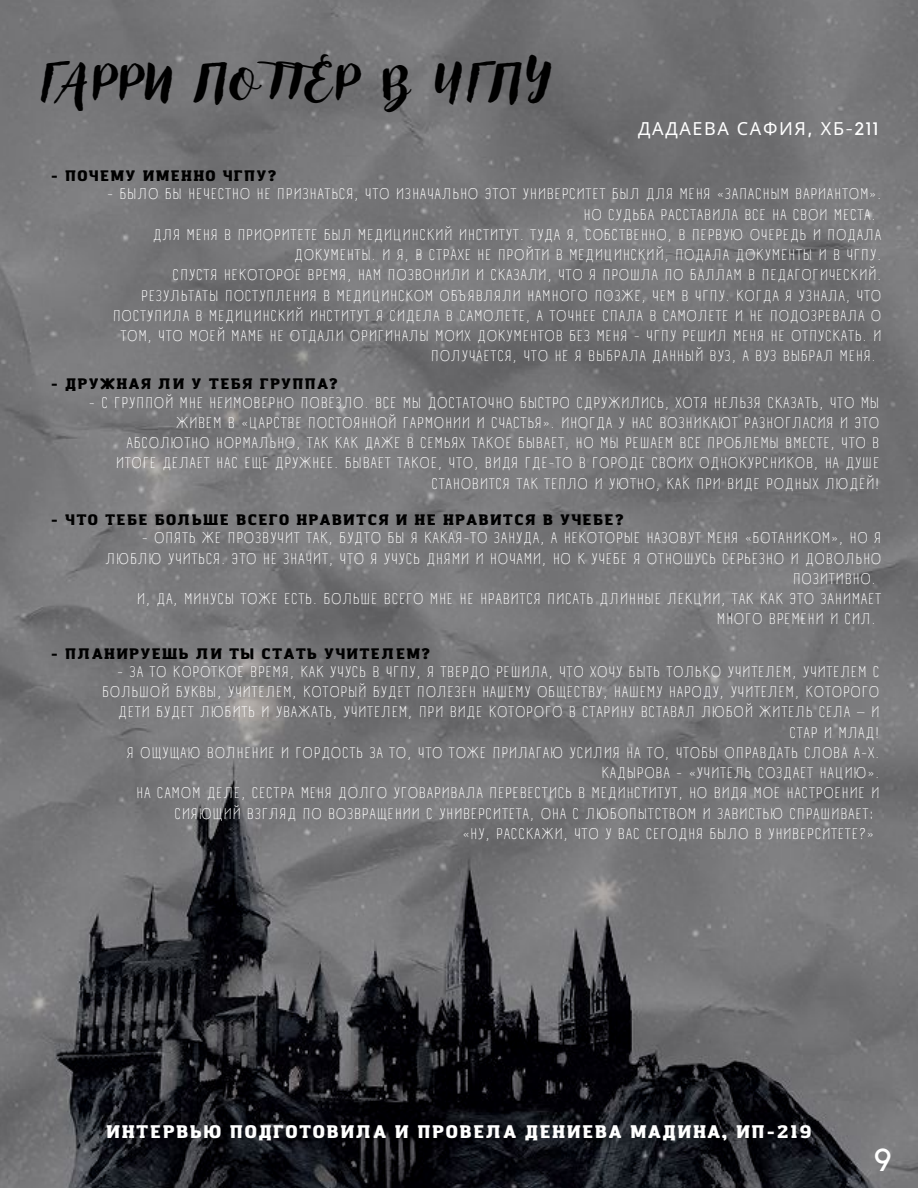
<style>
.page{position:relative;width:918px;height:1188px;background:#fff}
.page>*{position:absolute;margin:0;border:0;box-sizing:border-box;transform-origin:0 0}
.t1{font:45.45px "Adlery Pro Swash";letter-spacing:.09em;color:#000}
.t2{font:31.5px "Kollektif";color:#fff}
.t3{font:900 18px "Amazing Grotesk";letter-spacing:.09em;color:#fff}
.t4{font:18px "Noto Sans";letter-spacing:.09em;color:#fff}
.t5{font:15px/20.2px "A Day Without Sun Text";letter-spacing:.09em;color:#fff;text-align:right}
.t6{font:900 15px "Amazing Grotesk";letter-spacing:.09em;color:#000}
.s1{font-family:"Kollektif"}
</style>
<div class="page">
<img style="left:0;top:0;width:918px;height:1188px">
<h1 class="t1" style="left:42px;top:62px;width:510px">ГАРРИ ПОТТЕР В ЧГПУ</h1>
<p class="t4" style="left:638px;top:116px;width:242px">ДАДАЕВА САФИЯ<span class="s1">,</span> ХБ<span class="s1">-211</span></p>
<p class="t6" style="left:51px;top:169px;width:227px">- ПОЧЕМУ ИМЕННО ЧГПУ?</p>
<p class="t5" style="left:107px;top:184px;width:775px">- БЫЛО БЫ НЕЧЕСТНО НЕ ПРИЗНАТЬСЯ, ЧТО ИЗНАЧАЛЬНО ЭТОТ УНИВЕРСИТЕТ БЫЛ ДЛЯ МЕНЯ «ЗАПАСНЫМ ВАРИАНТОМ».</p>
<p class="t5" style="left:584px;top:204px;width:293px">НО СУДЬБА РАССТАВИЛА ВСЕ НА СВОИ МЕСТА.</p>
<p class="t5" style="left:153px;top:225px;width:729px">ДЛЯ МЕНЯ В ПРИОРИТЕТЕ БЫЛ МЕДИЦИНСКИЙ ИНСТИТУТ. ТУДА Я, СОБСТВЕННО, В ПЕРВУЮ ОЧЕРЕДЬ И ПОДАЛА</p>
<p class="t5" style="left:294px;top:245px;width:588px">ДОКУМЕНТЫ. И Я, В СТРАХЕ НЕ ПРОЙТИ В МЕДИЦИНСКИЙ, ПОДАЛА ДОКУМЕНТЫ И В ЧГПУ.</p>
<p class="t5" style="left:173px;top:265px;width:710px">СПУСТЯ НЕКОТОРОЕ ВРЕМЯ, НАМ ПОЗВОНИЛИ И СКАЗАЛИ, ЧТО Я ПРОШЛА ПО БАЛЛАМ В ПЕДАГОГИЧЕСКИЙ.</p>
<p class="t5" style="left:142px;top:285px;width:741px">РЕЗУЛЬТАТЫ ПОСТУПЛЕНИЯ В МЕДИЦИНСКОМ ОБЪЯВЛЯЛИ НАМНОГО ПОЗЖЕ, ЧЕМ В ЧГПУ. КОГДА Я УЗНАЛА, ЧТО</p>
<p class="t5" style="left:113px;top:306px;width:770px">ПОСТУПИЛА В МЕДИЦИНСКИЙ ИНСТИТУТ Я СИДЕЛА В САМОЛЕТЕ, А ТОЧНЕЕ СПАЛА В САМОЛЕТЕ И НЕ ПОДОЗРЕВАЛА О</p>
<p class="t5" style="left:121px;top:326px;width:762px">ТОМ, ЧТО МОЕЙ МАМЕ НЕ ОТДАЛИ ОРИГИНАЛЫ МОИХ ДОКУМЕНТОВ БЕЗ МЕНЯ - ЧГПУ РЕШИЛ МЕНЯ НЕ ОТПУСКАТЬ. И</p>
<p class="t5" style="left:431px;top:346px;width:446px">ПОЛУЧАЕТСЯ, ЧТО НЕ Я ВЫБРАЛА ДАННЫЙ ВУЗ, А ВУЗ ВЫБРАЛ МЕНЯ.</p>
<p class="t6" style="left:51px;top:378px;width:289px">- ДРУЖНАЯ ЛИ У ТЕБЯ ГРУППА?</p>
<p class="t5" style="left:89px;top:392px;width:791px">- С ГРУППОЙ МНЕ НЕИМОВЕРНО ПОВЕЗЛО. ВСЕ МЫ ДОСТАТОЧНО БЫСТРО СДРУЖИЛИСЬ, ХОТЯ НЕЛЬЗЯ СКАЗАТЬ, ЧТО МЫ ЖИВЕМ В «ЦАРСТВЕ ПОСТОЯННОЙ ГАРМОНИИ И СЧАСТЬЯ». ИНОГДА У НАС ВОЗНИКАЮТ РАЗНОГЛАСИЯ И ЭТО<br>АБСОЛЮТНО НОРМАЛЬНО, ТАК КАК ДАЖЕ В СЕМЬЯХ ТАКОЕ БЫВАЕТ, НО МЫ РЕШАЕМ ВСЕ ПРОБЛЕМЫ ВМЕСТЕ, ЧТО В ИТОГЕ ДЕЛАЕТ НАС ЕЩЕ ДРУЖНЕЕ. БЫВАЕТ ТАКОЕ, ЧТО, ВИДЯ ГДЕ-ТО В ГОРОДЕ СВОИХ ОДНОКУРСНИКОВ, НА ДУШЕ СТАНОВИТСЯ ТАК ТЕПЛО И УЮТНО, КАК ПРИ ВИДЕ РОДНЫХ ЛЮДЕЙ!</p>
<p class="t6" style="left:51px;top:513px;width:575px">- ЧТО ТЕБЕ БОЛЬШЕ ВСЕГО НРАВИТСЯ И НЕ НРАВИТСЯ В УЧЕБЕ?</p>
<p class="t5" style="left:142px;top:528px;width:741px">- ОПЯТЬ ЖЕ ПРОЗВУЧИТ ТАК, БУДТО БЫ Я КАКАЯ-ТО ЗАНУДА, А НЕКОТОРЫЕ НАЗОВУТ МЕНЯ «БОТАНИКОМ», НО Я</p>
<p class="t5" style="left:106px;top:548px;width:777px">ЛЮБЛЮ УЧИТЬСЯ. ЭТО НЕ ЗНАЧИТ, ЧТО Я УЧУСЬ ДНЯМИ И НОЧАМИ, НО К УЧЕБЕ Я ОТНОШУСЬ СЕРЬЕЗНО И ДОВОЛЬНО</p>
<p class="t5" style="left:793px;top:569px;width:84px">ПОЗИТИВНО.</p>
<p class="t5" style="left:137px;top:589px;width:746px">И, ДА, МИНУСЫ ТОЖЕ ЕСТЬ. БОЛЬШЕ ВСЕГО МНЕ НЕ НРАВИТСЯ ПИСАТЬ ДЛИННЫЕ ЛЕКЦИИ, ТАК КАК ЭТО ЗАНИМАЕТ</p>
<p class="t5" style="left:717px;top:609px;width:160px">МНОГО ВРЕМЕНИ И СИЛ.</p>
<p class="t6" style="left:51px;top:647px;width:381px">- ПЛАНИРУЕШЬ ЛИ ТЫ СТАТЬ УЧИТЕЛЕМ?</p>
<p class="t5" style="left:118px;top:662px;width:763px">- ЗА ТО КОРОТКОЕ ВРЕМЯ, КАК УЧУСЬ В ЧГПУ, Я ТВЕРДО РЕШИЛА, ЧТО ХОЧУ БЫТЬ ТОЛЬКО УЧИТЕЛЕМ, УЧИТЕЛЕМ С</p>
<p class="t5" style="left:102px;top:682px;width:778px">БОЛЬШОЙ БУКВЫ, УЧИТЕЛЕМ, КОТОРЫЙ БУДЕТ ПОЛЕЗЕН НАШЕМУ ОБЩЕСТВУ, НАШЕМУ НАРОДУ, УЧИТЕЛЕМ, КОТОРОГО</p>
<p class="t5" style="left:118px;top:702px;width:762px">ДЕТИ БУДЕТ ЛЮБИТЬ И УВАЖАТЬ, УЧИТЕЛЕМ, ПРИ ВИДЕ КОТОРОГО В СТАРИНУ ВСТАВАЛ ЛЮБОЙ ЖИТЕЛЬ СЕЛА – И</p>
<p class="t5" style="left:790px;top:722px;width:91px">СТАР И МЛАД!</p>
<p class="t5" style="left:127px;top:743px;width:753px">Я ОЩУЩАЮ ВОЛНЕНИЕ И ГОРДОСТЬ ЗА ТО, ЧТО ТОЖЕ ПРИЛАГАЮ УСИЛИЯ НА ТО, ЧТОБЫ ОПРАВДАТЬ СЛОВА А-Х.</p>
<p class="t5" style="left:602px;top:763px;width:279px">КАДЫРОВА - «УЧИТЕЛЬ СОЗДАЕТ НАЦИЮ».</p>
<p class="t5" style="left:137px;top:783px;width:744px">НА САМОМ ДЕЛЕ, СЕСТРА МЕНЯ ДОЛГО УГОВАРИВАЛА ПЕРЕВЕСТИСЬ В МЕДИНСТИТУТ, НО ВИДЯ МОЕ НАСТРОЕНИЕ И</p>
<p class="t5" style="left:175px;top:803px;width:700px">СИЯЮЩИЙ ВЗГЛЯД ПО ВОЗВРАЩЕНИИ С УНИВЕРСИТЕТА, ОНА С ЛЮБОПЫТСТВОМ И ЗАВИСТЬЮ СПРАШИВАЕТ:</p>
<p class="t5" style="left:463px;top:824px;width:412px">«НУ, РАССКАЖИ, ЧТО У ВАС СЕГОДНЯ БЫЛО В УНИВЕРСИТЕТЕ?»</p>
<p class="t3" style="left:106px;top:1124px;width:707px">ИНТЕРВЬЮ ПОДГОТОВИЛА И ПРОВЕЛА ДЕНИЕВА МАДИНА, ИП-219</p>
<h2 class="t2" style="left:874px;top:1146px;width:19px">9</h2>
</div>
